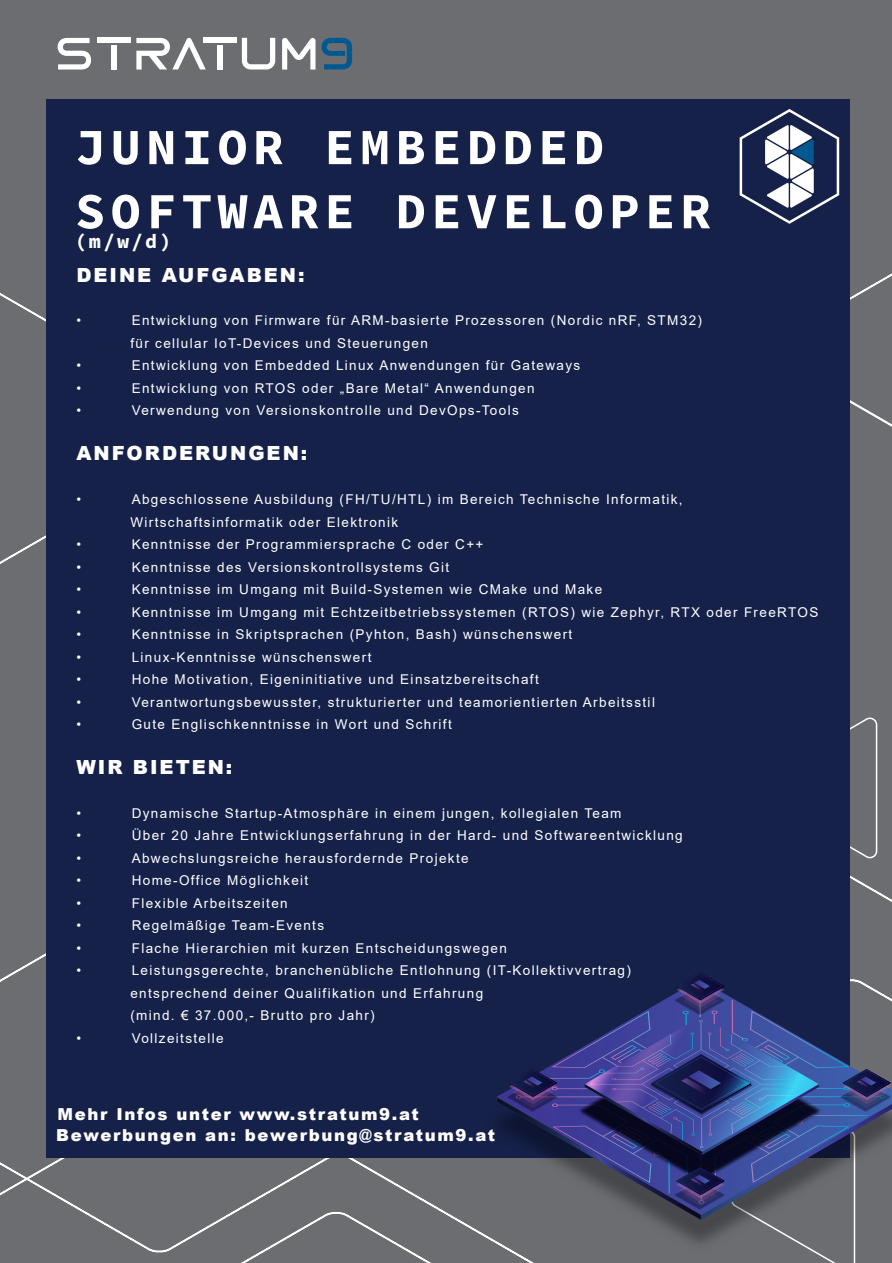
<style>
.page{position:relative;width:892px;height:1263px;background:#fff}
.page>*{position:absolute;margin:0;border:0;box-sizing:border-box;transform-origin:0 0}
.t1{font:50.85px/64.2px "Source Code Variable";letter-spacing:.1em;color:#fff}
.t2{font:20.1px "Source Code Variable";color:#fff}
.t3{font:900 19.5px "Arial";letter-spacing:.1em;color:#fff}
.t4{font:900 16.5px "Arial";letter-spacing:.1em;color:#fff}
.t5{font:13.5px/22.5px "Arial";letter-spacing:.1em;color:#fff}
</style>
<div class="page">
<div style="left:0;top:0;width:891px;height:1263px;background:#6c6d70"></div>
<svg style="left:849px;top:716px;width:28px;height:26px"></svg>
<svg style="left:849px;top:239px;width:42px;height:193px"></svg>
<svg style="left:297px;top:1157px;width:144px;height:106px"></svg>
<svg style="left:0;top:1157px;width:297px;height:106px"></svg>
<div style="left:46px;top:99px;width:803px;height:1058px;background:#16214a"></div>
<svg style="left:58px;top:38px;width:33px;height:32px"></svg>
<svg style="left:321px;top:38px;width:31px;height:31px"></svg>
<svg style="left:282px;top:38px;width:33px;height:32px"></svg>
<div style="left:97px;top:38px;width:33px;height:5px;background:#fff"></div>
<div style="left:111px;top:45px;width:5px;height:25px;background:#fff"></div>
<div style="left:203px;top:38px;width:34px;height:5px;background:#fff"></div>
<div style="left:217px;top:45px;width:5px;height:25px;background:#fff"></div>
<svg style="left:136px;top:38px;width:70px;height:32px"></svg>
<svg style="left:242px;top:38px;width:33px;height:31px"></svg>
<svg style="left:496px;top:972px;width:395px;height:291px"></svg>
<svg style="left:739px;top:109px;width:99px;height:115px"></svg>
<h1 class="t1" style="left:75px;top:117px;width:637px">JUNIOR EMBEDDED<br>SOFTWARE DEVELOPER</h1>
<h2 class="t2" style="left:75px;top:227px;width:98px">(m/w/d)</h2>
<h3 class="t3" style="left:76px;top:261px;width:230px">DEINE AUFGABEN:</h3>
<p class="t5" style="left:76px;top:309px;width:6px">•</p>
<p class="t5" style="left:130px;top:309px;width:573px">Entwicklung von Firmware für ARM-basierte Prozessoren (Nordic nRF, STM32) für cellular IoT-Devices und Steuerungen</p>
<p class="t5" style="left:76px;top:354px;width:6px">•</p>
<p class="t5" style="left:132px;top:354px;width:450px">Entwicklung von Embedded Linux Anwendungen für Gateways</p>
<p class="t5" style="left:76px;top:377px;width:6px">•</p>
<p class="t5" style="left:132px;top:377px;width:404px">Entwicklung von RTOS oder „Bare Metal“ Anwendungen</p>
<p class="t5" style="left:76px;top:399px;width:6px">•</p>
<p class="t5" style="left:132px;top:399px;width:388px">Verwendung von Versionskontrolle und DevOps-Tools</p>
<h3 class="t3" style="left:76px;top:439px;width:232px">ANFORDERUNGEN:</h3>
<p class="t5" style="left:76px;top:488px;width:6px">•</p>
<p class="t5" style="left:130px;top:488px;width:553px">Abgeschlossene Ausbildung (FH/TU/HTL) im Bereich Technische Informatik,<br>Wirtschaftsinformatik oder Elektronik</p>
<p class="t5" style="left:76px;top:533px;width:6px">•</p>
<p class="t5" style="left:132px;top:533px;width:353px">Kenntnisse der Programmiersprache C oder C++</p>
<p class="t5" style="left:76px;top:555px;width:6px">•</p>
<p class="t5" style="left:132px;top:555px;width:319px">Kenntnisse des Versionskontrollsystems Git</p>
<p class="t5" style="left:76px;top:578px;width:6px">•</p>
<p class="t5" style="left:132px;top:578px;width:472px">Kenntnisse im Umgang mit Build-Systemen wie CMake und Make</p>
<p class="t5" style="left:76px;top:600px;width:6px">•</p>
<p class="t5" style="left:132px;top:600px;width:687px">Kenntnisse im Umgang mit Echtzeitbetriebssystemen (RTOS) wie Zephyr, RTX oder FreeRTOS</p>
<p class="t5" style="left:76px;top:623px;width:6px">•</p>
<p class="t5" style="left:132px;top:623px;width:442px">Kenntnisse in Skriptsprachen (Pyhton, Bash) wünschenswert</p>
<p class="t5" style="left:76px;top:645px;width:6px">•</p>
<p class="t5" style="left:132px;top:645px;width:241px">Linux-Kenntnisse wünschenswert</p>
<p class="t5" style="left:76px;top:668px;width:6px">•</p>
<p class="t5" style="left:132px;top:668px;width:408px">Hohe Motivation, Eigeninitiative und Einsatzbereitschaft</p>
<p class="t5" style="left:76px;top:690px;width:6px">•</p>
<p class="t5" style="left:132px;top:690px;width:524px">Verantwortungsbewusster, strukturierter und teamorientierten Arbeitsstil</p>
<p class="t5" style="left:76px;top:713px;width:6px">•</p>
<p class="t5" style="left:132px;top:713px;width:321px">Gute Englischkenntnisse in Wort und Schrift</p>
<h3 class="t3" style="left:76px;top:753px;width:157px">WIR BIETEN:</h3>
<p class="t5" style="left:76px;top:801px;width:6px">•</p>
<p class="t5" style="left:132px;top:801px;width:491px">Dynamische Startup-Atmosphäre in einem jungen, kollegialen Team</p>
<p class="t5" style="left:76px;top:824px;width:6px">•</p>
<p class="t5" style="left:132px;top:824px;width:552px">Über 20 Jahre Entwicklungserfahrung in der Hard- und Softwareentwicklung</p>
<p class="t5" style="left:76px;top:846px;width:6px">•</p>
<p class="t5" style="left:132px;top:846px;width:338px">Abwechslungsreiche herausfordernde Projekte</p>
<p class="t5" style="left:76px;top:869px;width:6px">•</p>
<p class="t5" style="left:132px;top:869px;width:178px">Home-Office Möglichkeit</p>
<p class="t5" style="left:76px;top:891px;width:6px">•</p>
<p class="t5" style="left:132px;top:891px;width:157px">Flexible Arbeitszeiten</p>
<p class="t5" style="left:76px;top:914px;width:6px">•</p>
<p class="t5" style="left:132px;top:914px;width:194px">Regelmäßige Team-Events</p>
<p class="t5" style="left:76px;top:936px;width:6px">•</p>
<p class="t5" style="left:132px;top:936px;width:376px">Flache Hierarchien mit kurzen Entscheidungswegen</p>
<p class="t5" style="left:76px;top:959px;width:6px">•</p>
<p class="t5" style="left:130px;top:959px;width:502px">Leistungsgerechte, branchenübliche Entlohnung (IT-Kollektivvertrag) entsprechend deiner Qualifikation und Erfahrung<br>(mind. € 37.000,- Brutto pro Jahr)</p>
<p class="t5" style="left:76px;top:1026px;width:6px">•</p>
<p class="t5" style="left:132px;top:1026px;width:93px">Vollzeitstelle</p>
<p class="t4" style="left:58px;top:1102px;width:362px">Mehr Infos unter www.stratum9.at</p>
<p class="t4" style="left:56px;top:1123px;width:440px">Bewerbungen an: bewerbung@stratum9.at</p>
</div>
